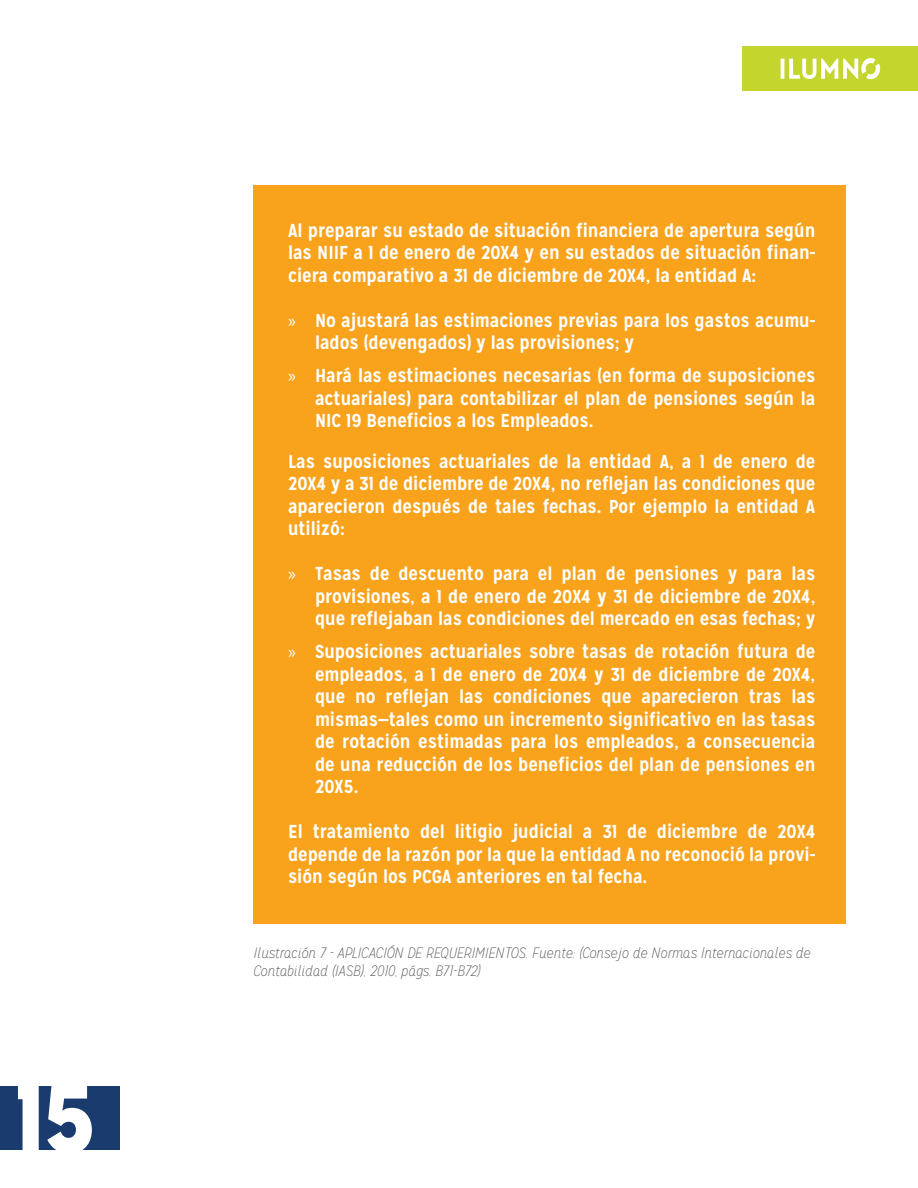
<style>
.page{position:relative;width:918px;height:1188px;background:#fff}
.page>*{position:absolute;margin:0;border:0;box-sizing:border-box;transform-origin:0 0}
.t1{font:900 97.5px "Mission Gothic";color:#fff}
.t2{font:700 18.75px/22.5px "Mission Gothic";color:#fff;text-align:justify}
.t3{font:italic 100 15px/18px "Mission Gothic";color:#57585a}
.s1{font-family:"Myriad Pro";font-weight:400}
</style>
<div class="page">
<div style="left:0;top:1087px;width:120px;height:63px;background:#193b6d"></div>
<div style="left:743px;top:46px;width:175px;height:45px;background:#c4d62e"></div>
<svg style="left:781px;top:58px;width:99px;height:21px"></svg>
<div style="left:254px;top:185px;width:592px;height:739px;background:#f9a21c"></div>
<h1 class="t1" style="left:16px;top:1054px;width:80px">15</h1>
<p class="t2" style="left:288px;top:219px;width:529px">Al preparar su estado de situación financiera de apertura según las NIIF a 1 de enero de 20X4 y en su estados de situación finan&shy;ciera comparativo a 31 de diciembre de 20X4, la entidad A:</p>
<p class="t2" style="left:315px;top:309px;width:502px;text-indent:-27px"><span class="s1">»</span> No ajustará las estimaciones previas para los gastos acumu&shy;lados (devengados) y las provisiones; y</p>
<p class="t2" style="left:315px;top:364px;width:502px;text-indent:-27px"><span class="s1">»</span> Hará las estimaciones necesarias (en forma de suposiciones actuariales) para contabilizar el plan de pensiones según la NIC 19 Beneficios a los Empleados.</p>
<p class="t2" style="left:288px;top:450px;width:529px">Las suposiciones actuariales de la entidad A, a 1 de enero de 20X4 y a 31 de diciembre de 20X4, no reflejan las condiciones que aparecieron después de tales fechas. Por ejemplo la entidad A utilizó:</p>
<p class="t2" style="left:315px;top:562px;width:502px;text-indent:-27px"><span class="s1">»</span> Tasas de descuento para el plan de pensiones y para las provisiones, a 1 de enero de 20X4 y 31 de diciembre de 20X4, que reflejaban las condiciones del mercado en esas fechas; y</p>
<p class="t2" style="left:315px;top:640px;width:502px;text-indent:-27px"><span class="s1">»</span> Suposiciones actuariales sobre tasas de rotación futura de empleados, a 1 de enero de 20X4 y 31 de diciembre de 20X4, que no reflejan las condiciones que aparecieron tras las mismas—tales como un incremento significativo en las tasas de rotación estimadas para los empleados, a consecuencia de una reducción de los beneficios del plan de pensiones en 20X5.</p>
<p class="t2" style="left:288px;top:820px;width:529px">El tratamiento del litigio judicial a 31 de diciembre de 20X4 depende de la razón por la que la entidad A no reconoció la provi&shy;sión según los PCGA anteriores en tal fecha.</p>
<p class="t3" style="left:254px;top:944px;width:559px">Ilustración 7 - APLICACIÓN DE REQUERIMIENTOS. Fuente: (Consejo de Normas Internacionales de<br>Contabilidad (IASB), 2010, págs. B71-B72)</p>
</div>
